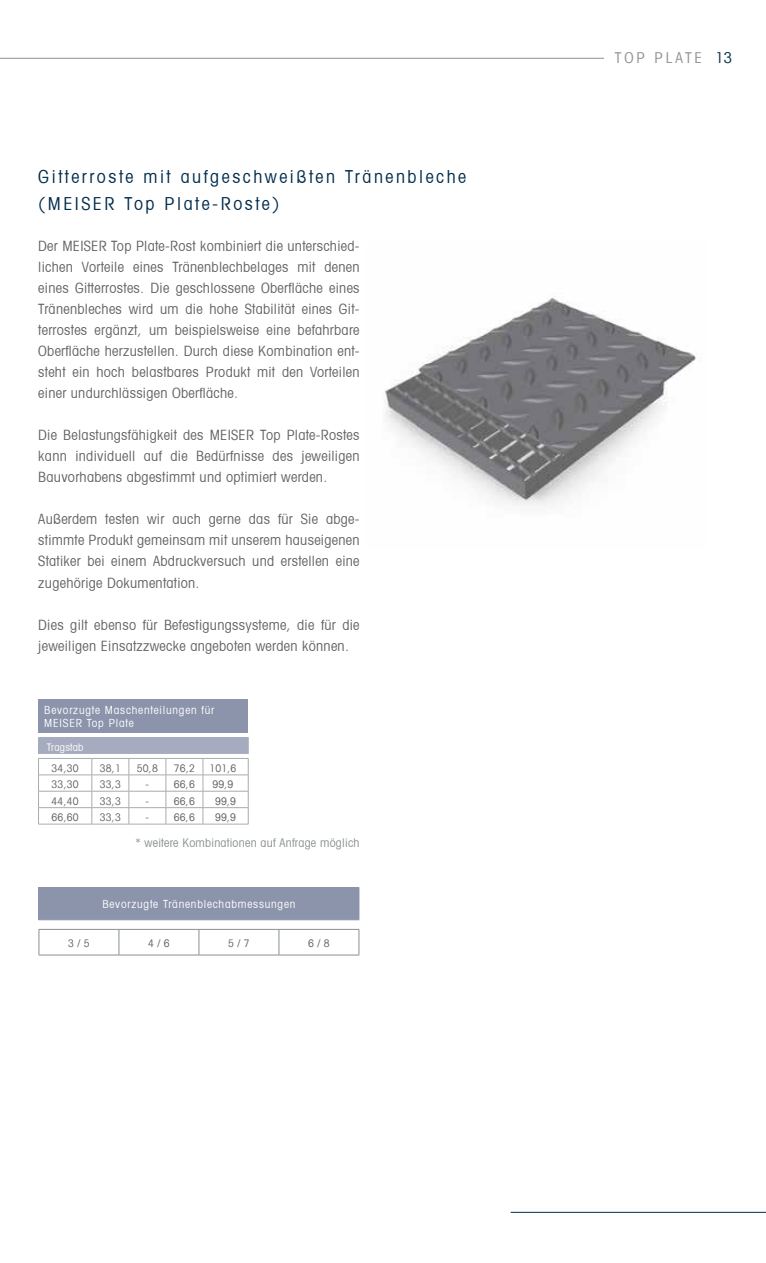
<style>
.page{position:relative;width:766px;height:1263px;background:#fff}
.page>*{position:absolute;margin:0;border:0;box-sizing:border-box;transform-origin:0 0}
.t1{font:condensed 18px/27px "Avant Garde";letter-spacing:.14em;color:#002c4c}
.t2{font:condensed 15px "Avant Garde";letter-spacing:.19em;color:#90908f}
.t3{font:condensed 15px "Avant Garde";color:#002c4c}
.t4{font:condensed 14.25px/21px "Avant Garde";letter-spacing:.02em;color:#646363;text-align:justify}
.t5{font:condensed 12px "Avant Garde";letter-spacing:.02em;color:#898f91}
.t6{font:condensed 11.25px/13.5px "Avant Garde";letter-spacing:.07em;color:#fff}
.t7{font:condensed 10.5px "Avant Garde";letter-spacing:.02em;color:#646363}
.t8{font:condensed 10.5px "Avant Garde";letter-spacing:.02em;color:#fff}
</style>
<div class="page">
<hr style="left:510px;top:1212px;width:255px;height:1px;background:#002c4c">
<hr style="left:0;top:58px;width:685px;height:1px;background:#90908f">
<img style="left:384px;top:296px;width:313px;height:210px">
<div style="left:604px;top:52px;width:98px;height:11px;background:#fff"></div>
<div style="left:38px;top:700px;width:210px;height:33px;background:#8b94ab"></div>
<svg style="left:38px;top:737px;width:211px;height:87px"></svg>
<hr style="left:38px;top:807px;width:54px;height:1px;background:#a8acaf">
<hr style="left:38px;top:824px;width:54px;height:1px;background:#a8acaf">
<hr style="left:92px;top:807px;width:37px;height:1px;background:#a8acaf">
<hr style="left:129px;top:807px;width:37px;height:1px;background:#a8acaf">
<hr style="left:166px;top:807px;width:37px;height:1px;background:#a8acaf">
<hr style="left:203px;top:807px;width:45px;height:1px;background:#a8acaf">
<hr style="left:92px;top:824px;width:37px;height:1px;background:#a8acaf">
<hr style="left:129px;top:824px;width:37px;height:1px;background:#a8acaf">
<hr style="left:166px;top:824px;width:37px;height:1px;background:#a8acaf">
<hr style="left:203px;top:824px;width:45px;height:1px;background:#a8acaf">
<div style="left:39px;top:887px;width:320px;height:33px;background:#8b94ab"></div>
<svg style="left:39px;top:920px;width:320px;height:35px"></svg>
<hr style="left:39px;top:955px;width:80px;height:1px;background:#898f91">
<hr style="left:119px;top:955px;width:80px;height:1px;background:#898f91">
<hr style="left:199px;top:955px;width:80px;height:1px;background:#898f91">
<hr style="left:279px;top:955px;width:80px;height:1px;background:#898f91">
<p class="t1" style="left:38px;top:163px;width:429px">Gitterroste mit aufgeschweißten Tränenbleche (MEISER Top Plate-Roste)</p>
<p class="t4" style="left:38px;top:235px;width:323px">Der MEISER Top Plate-Rost kombiniert die unterschied&shy;lichen Vorteile eines Tränenblechbelages mit denen eines Gitterrostes. Die geschlossene Oberfläche eines Tränenbleches wird um die hohe Stabilität eines Git&shy;terrostes ergänzt, um beispielsweise eine befahrbare Oberfläche herzustellen. Durch diese Kombination ent&shy;steht ein hoch belastbares Produkt mit den Vorteilen einer undurchlässigen Oberfläche.</p>
<p class="t4" style="left:38px;top:424px;width:323px">Die Belastungsfähigkeit des MEISER Top Plate-Rostes kann individuell auf die Bedürfnisse des jeweiligen Bauvorhabens abgestimmt und optimiert werden.</p>
<p class="t4" style="left:38px;top:508px;width:323px">Außerdem testen wir auch gerne das für Sie abge&shy;stimmte Produkt gemeinsam mit unserem hauseigenen Statiker bei einem Abdruckversuch und erstellen eine zugehörige Dokumentation.</p>
<p class="t4" style="left:38px;top:613px;width:323px">Dies gilt ebenso für Befestigungssysteme, die für die jeweiligen Einsatzzwecke angeboten werden können.</p>
<p class="t6" style="left:44px;top:703px;width:171px">Bevorzugte Maschenteilungen für<br>MEISER Top Plate</p>
<p class="t8" style="left:47px;top:740px;width:38px">Tragstab</p>
<p class="t7" style="left:52px;top:762px;width:29px">34,30</p>
<p class="t7" style="left:100px;top:762px;width:23px">38,1</p>
<p class="t7" style="left:137px;top:762px;width:23px">50,8</p>
<p class="t7" style="left:174px;top:762px;width:23px">76,2</p>
<p class="t7" style="left:209px;top:762px;width:29px">101,6</p>
<p class="t7" style="left:52px;top:778px;width:29px">33,30</p>
<p class="t7" style="left:100px;top:778px;width:23px">33,3</p>
<p class="t7" style="left:146px;top:778px;width:51px">- 66,6</p>
<p class="t7" style="left:212px;top:778px;width:23px">99,9</p>
<p class="t7" style="left:52px;top:794px;width:29px">44,40</p>
<p class="t7" style="left:100px;top:794px;width:23px">33,3</p>
<p class="t7" style="left:146px;top:794px;width:51px">- 66,6</p>
<p class="t7" style="left:215px;top:794px;width:23px">99,9</p>
<p class="t7" style="left:52px;top:811px;width:29px">66,60</p>
<p class="t7" style="left:100px;top:811px;width:23px">33,3</p>
<p class="t7" style="left:146px;top:811px;width:51px">- 66,6</p>
<p class="t7" style="left:215px;top:811px;width:23px">99,9</p>
<p class="t5" style="left:135px;top:835px;width:226px">* weitere Kombinationen auf Anfrage möglich</p>
<p class="t6" style="left:102px;top:897px;width:194px">Bevorzugte Tränenblechabmessungen</p>
<p class="t7" style="left:68px;top:937px;width:23px">3 / 5</p>
<p class="t7" style="left:148px;top:937px;width:23px">4 / 6</p>
<p class="t7" style="left:228px;top:937px;width:23px">5 / 7</p>
<p class="t7" style="left:308px;top:937px;width:23px">6 / 8</p>
<p class="t2" style="left:614px;top:48px;width:89px">TOP PLATE</p>
<p class="t3" style="left:715px;top:48px;width:18px">13</p>
</div>
